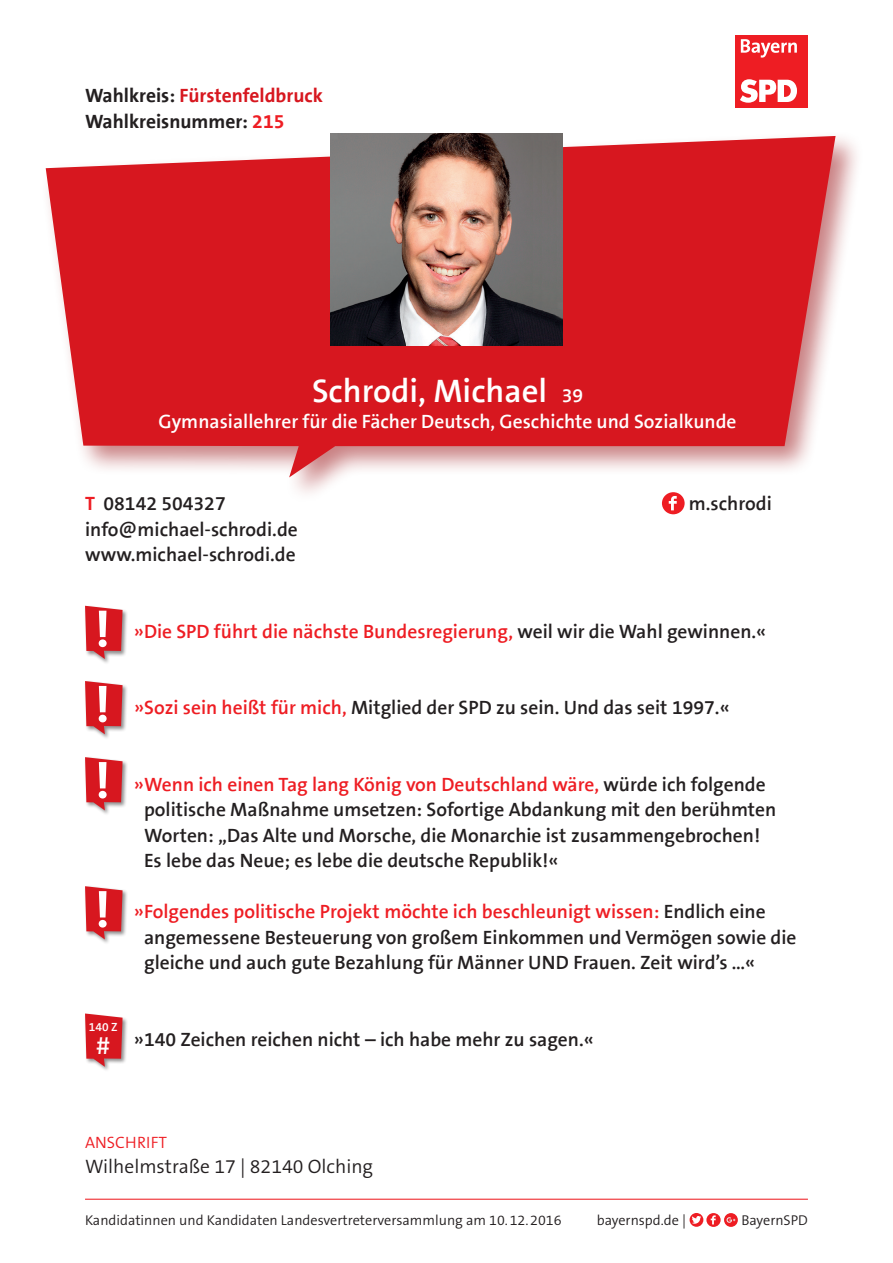
<style>
.page{position:relative;width:893px;height:1263px;background:#fff}
.page>*{position:absolute;margin:0;border:0;box-sizing:border-box;transform-origin:0 0}
.t1{font:600 33px "The Sans B6";color:#fff}
.t2{font:600 25.5px "The Sans B6";color:#fff}
.t3{font:600 19.5px/25.5px "The Sans B6";color:#231f20}
.t4{font:600 19.5px "The Sans B6";color:#ee1d23}
.t5{font:600 19.5px "The Sans B6";color:#fff}
.t6{font:700 19.5px/25.5px "The Sans B7";color:#231f20}
.t7{font:300 19.5px "The Sans B4";color:#231f20}
.t8{font:300 16.5px "The Sans B4";letter-spacing:.005em;color:#ee1d23}
.t9{font:300 14.25px "The Sans B4";color:#231f20}
.t10{font:600 12px "The Sans B6";color:#fff}
.s1{color:#d7171f}
.s2{color:#ee1d23}
.s3{font-size:19.5px}
.s4{font-family:"The Sans B7";font-weight:700;color:#ee1d23}
.s5{color:#231f20}
</style>
<div class="page">
<div style="left:736px;top:35px;width:72px;height:72px;background:#ee1d23"></div>
<svg style="left:740px;top:79px;width:57px;height:24px"></svg>
<svg style="left:741px;top:39px;width:56px;height:19px"></svg>
<svg style="left:724px;top:1213px;width:14px;height:14px"></svg>
<svg style="left:727px;top:1217px;width:8px;height:6px"></svg>
<div style="left:690px;top:1213px;width:13px;height:14px;background:#ee1d23;border-radius:50%"></div>
<svg style="left:692px;top:1216px;width:9px;height:8px"></svg>
<svg style="left:706px;top:1213px;width:15px;height:14px"></svg>
<svg style="left:711px;top:1215px;width:5px;height:9px"></svg>
<hr style="left:85px;top:1199px;width:723px;height:1px;background:#ee1d23">
<svg style="left:46px;top:136px;width:790px;height:341px;background:#dc4047"></svg>
<img style="left:331px;top:133px;width:232px;height:213px">
<div style="left:84px;top:605px;width:45px;height:59px;background:#231f20;opacity:.5"></div>
<svg style="left:85px;top:606px;width:38px;height:53px"></svg>
<div style="left:84px;top:756px;width:45px;height:60px;background:#231f20;opacity:.5"></div>
<svg style="left:85px;top:757px;width:38px;height:53px"></svg>
<div style="left:84px;top:885px;width:45px;height:60px;background:#231f20;opacity:.5"></div>
<svg style="left:85px;top:886px;width:38px;height:53px"></svg>
<div style="left:662px;top:492px;width:23px;height:22px;background:#ee1d23;border-radius:50%"></div>
<svg style="left:669px;top:496px;width:8px;height:14px"></svg>
<div style="left:84px;top:680px;width:45px;height:60px;background:#231f20;opacity:.5"></div>
<svg style="left:85px;top:681px;width:38px;height:53px"></svg>
<div style="left:84px;top:1013px;width:45px;height:59px;background:#231f20;opacity:.5"></div>
<svg style="left:85px;top:1013px;width:38px;height:54px;background:#d84249"></svg>
<p class="t6" style="left:85px;top:83px;width:239px">Wahlkreis: <span class="s1">Fürstenfeldbruck<br></span>Wahlkreisnummer: <span class="s2">215</span></p>
<h1 class="t1" style="left:312px;top:374px;width:273px">Schrodi, Michael <span class="s3">39</span></h1>
<p class="t5" style="left:159px;top:411px;width:580px">Gymnasiallehrer für die Fächer Deutsch, Geschichte und Sozialkunde</p>
<p class="t3" style="left:85px;top:491px;width:142px"><span class="s4">T</span> 08142 504327</p>
<p class="t3" style="left:689px;top:491px;width:84px">m.schrodi</p>
<p class="t3" style="left:85px;top:517px;width:214px">info@michael-schrodi.de www.michael-schrodi.de</p>
<p class="t4" style="left:134px;top:621px;width:634px">»Die SPD führt die nächste Bundesregierung, <span class="s5">weil wir die Wahl gewinnen.«</span></p>
<p class="t3" style="left:134px;top:695px;width:597px"><span class="s2">»Sozi sein heißt für mich,</span> Mitglied der SPD zu sein. Und das seit 1997.«</p>
<p class="t3" style="left:144px;top:772px;width:634px;text-indent:-10px"><span class="s2">»Wenn ich einen Tag lang König von Deutschland wäre,</span> würde ich folgende politische Maßnahme umsetzen: Sofortige Abdankung mit den berühmten Worten: „Das Alte und Morsche, die Monarchie ist zusammengebrochen!<br>Es lebe das Neue; es lebe die deutsche Republik!«</p>
<p class="t3" style="left:144px;top:899px;width:654px;text-indent:-10px"><span class="s2">»Folgendes politische Projekt möchte ich beschleunigt wissen:</span> Endlich eine angemessene Besteuerung von großem Einkommen und Vermögen sowie die gleiche und auch gute Bezahlung für Männer UND Frauen. Zeit wird’s …«</p>
<p class="t10" style="left:89px;top:1021px;width:30px">140 Z</p>
<h2 class="t2" style="left:96px;top:1031px;width:16px">#</h2>
<p class="t3" style="left:134px;top:1027px;width:461px">»140 Zeichen reichen nicht – ich habe mehr zu sagen.«</p>
<p class="t8" style="left:85px;top:1133px;width:84px">ANSCHRIFT</p>
<p class="t7" style="left:85px;top:1156px;width:290px">Wilhelmstraße 17 | 82140 Olching</p>
<p class="t9" style="left:85px;top:1212px;width:478px">Kandidatinnen und Kandidaten Landesvertreterversammlung am 10.12.2016</p>
<p class="t9" style="left:597px;top:1212px;width:91px">bayernspd.de |</p>
<p class="t9" style="left:741px;top:1212px;width:68px">BayernSPD</p>
</div>
